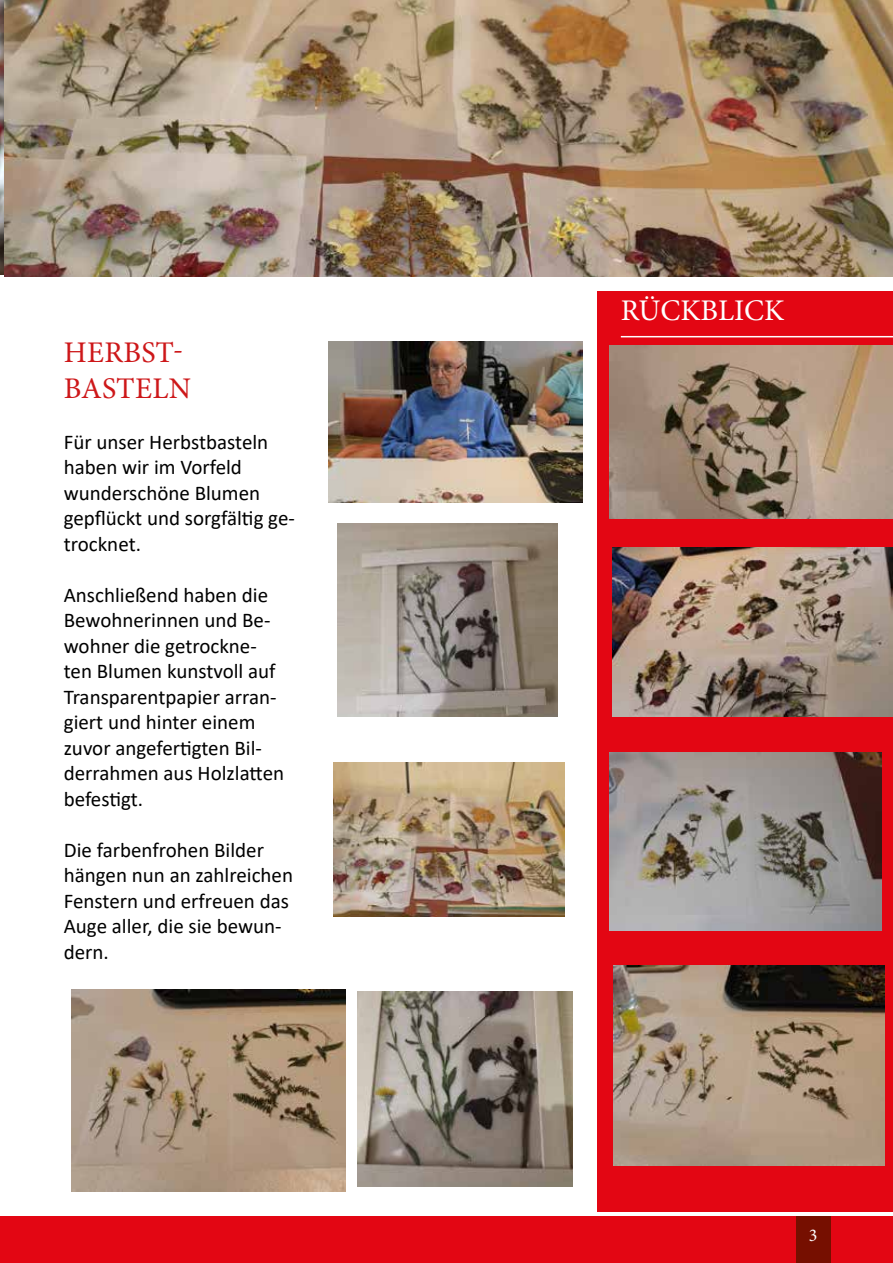
<style>
.page{position:relative;width:893px;height:1263px;background:#fff}
.page>*{position:absolute;margin:0;border:0;box-sizing:border-box;transform-origin:0 0}
.t1{font:30px "Minion Pro";color:#fff}
.t2{font:30px/36px "Minion Pro";letter-spacing:.01em;color:#cd1719}
.t3{font:21px/25.5px "Calibri";color:#000}
.t4{font:18px "Minion Pro";color:#fff}
</style>
<div class="page">
<div style="left:0;top:1216px;width:893px;height:47px;background:#e30613"></div>
<hr style="left:0;top:0;width:1px;height:1263px;background:#f8f3e3">
<div style="left:796px;top:1216px;width:34px;height:47px;background:#760f00"></div>
<hr style="left:0;top:1216px;width:1px;height:47px;background:#760f00">
<img style="left:0;top:0;width:4px;height:274px">
<img style="left:4px;top:0;width:889px;height:276px">
<div style="left:597px;top:291px;width:296px;height:921px;background:#e30613"></div>
<hr style="left:621px;top:336px;width:272px;height:1px;background:#fff">
<img style="left:329px;top:341px;width:254px;height:162px">
<img style="left:609px;top:346px;width:284px;height:173px">
<img style="left:612px;top:547px;width:281px;height:169px">
<img style="left:609px;top:753px;width:273px;height:178px">
<img style="left:614px;top:965px;width:270px;height:200px">
<img style="left:72px;top:989px;width:274px;height:202px">
<img style="left:357px;top:991px;width:216px;height:195px">
<img style="left:338px;top:523px;width:219px;height:193px">
<img style="left:334px;top:763px;width:230px;height:153px">
<h1 class="t2" style="left:64px;top:334px;width:129px">HERBST-<br>BASTELN</h1>
<p class="t3" style="left:64px;top:428px;width:233px">Für unser Herbstbasteln haben wir im Vorfeld wunderschöne Blumen gepflückt und sorgfältig ge&shy;trocknet.</p>
<p class="t3" style="left:64px;top:581px;width:222px">Anschließend haben die<br>Bewohnerinnen und Be&shy;wohner die getrockne&shy;ten Blumen kunstvoll auf<br>Transparentpapier arran&shy;giert und hinter einem zuvor angefertigten Bil&shy;derrahmen aus Holzlatten befestigt.</p>
<p class="t3" style="left:64px;top:836px;width:231px">Die farbenfrohen Bilder hängen nun an zahlreichen<br>Fenstern und erfreuen das<br>Auge aller, die sie bewun&shy;dern.</p>
<h1 class="t1" style="left:604px;top:278px;width:165px">RÜCKBLICK</h1>
<h1 class="t1" style="left:621px;top:290px;width:165px">RÜCKBLICK</h1>
<p class="t4" style="left:809px;top:1223px;width:10px">3</p>
</div>
